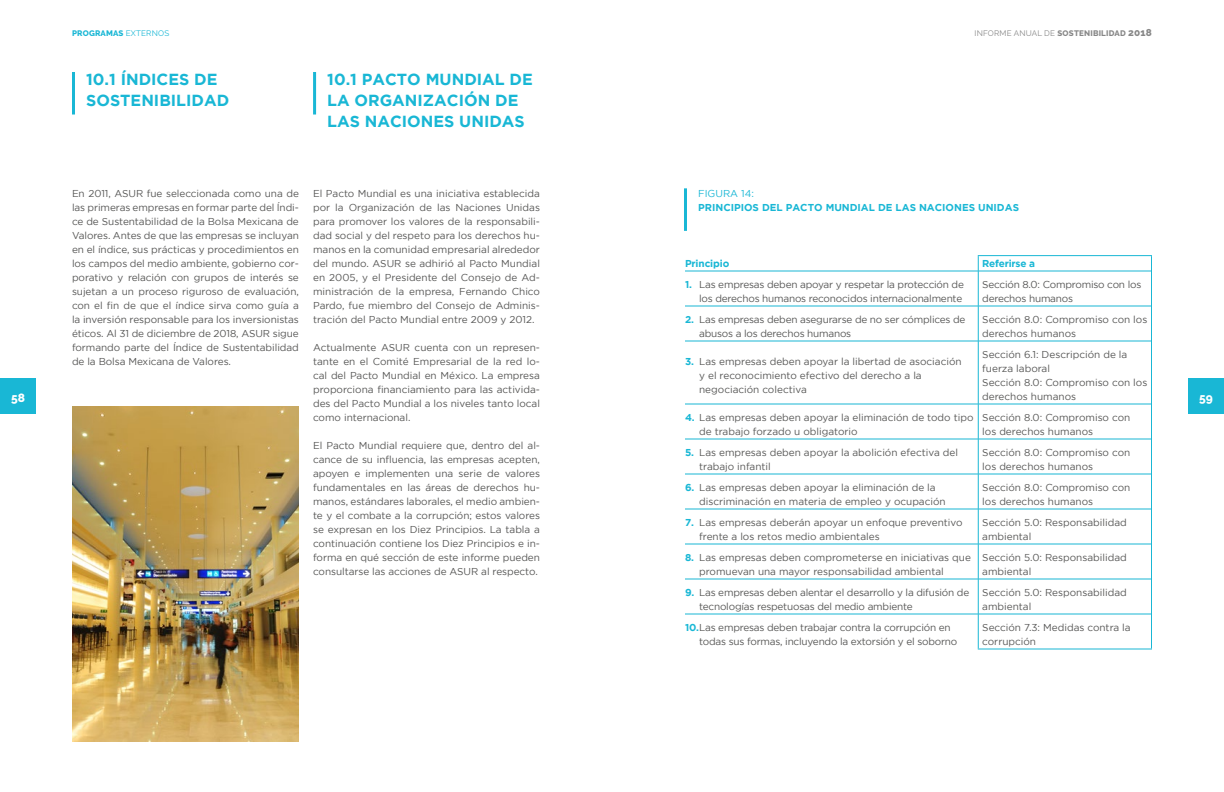
<style>
.page{position:relative;width:1224px;height:792px;background:#fff}
.page>*{position:absolute;margin:0;border:0;box-sizing:border-box;transform-origin:0 0}
.t1{font:700 16px/21px "Gotham";color:#19b7d5}
.t2{font:800 12px "Raleway";color:#fff}
.t3{font:10px/14px "Gotham";color:#575756}
.t4{font:10px/14px "Gotham";letter-spacing:-.02em;color:#575756}
.t5{font:700 10px "Gotham";color:#19b7d5}
.t6{font:700 10px "Gotham";letter-spacing:-.02em;color:#19b7d5}
.t7{font:10px "Gotham";color:#19b7d5}
.t8{font:8px "Raleway";letter-spacing:.025em;color:#878787}
.t9{font:800 8px "Raleway";letter-spacing:.025em;color:#19b7d5}
.s1{font-weight:400}
.s2{font-weight:800}
.s3{font-weight:800;font-size:10px}
.s4{font-weight:700;color:#19b7d5}
</style>
<div class="page">
<img style="left:72px;top:407px;width:227px;height:335px">
<div style="left:0;top:378px;width:36px;height:36px;background:#19b7d5"></div>
<div style="left:1188px;top:378px;width:36px;height:36px;background:#19b7d5"></div>
<hr style="left:72px;top:72px;width:3px;height:43px;background:#19b7d5">
<hr style="left:313px;top:72px;width:3px;height:43px;background:#19b7d5">
<hr style="left:685px;top:271px;width:293px;height:1px;background:#19b7d5">
<hr style="left:685px;top:306px;width:293px;height:1px;background:#19b7d5">
<hr style="left:685px;top:341px;width:293px;height:1px;background:#19b7d5">
<hr style="left:685px;top:404px;width:293px;height:1px;background:#19b7d5">
<hr style="left:685px;top:439px;width:293px;height:1px;background:#19b7d5">
<hr style="left:685px;top:474px;width:293px;height:1px;background:#19b7d5">
<hr style="left:685px;top:509px;width:293px;height:1px;background:#19b7d5">
<hr style="left:685px;top:544px;width:293px;height:1px;background:#19b7d5">
<hr style="left:685px;top:579px;width:293px;height:1px;background:#19b7d5">
<hr style="left:685px;top:614px;width:293px;height:1px;background:#19b7d5">
<hr style="left:978px;top:255px;width:174px;height:1px;background:#19b7d5">
<svg style="left:978px;top:256px;width:1px;height:15px"></svg>
<svg style="left:1151px;top:256px;width:1px;height:15px"></svg>
<hr style="left:978px;top:271px;width:1px;height:35px;background:#19b7d5">
<hr style="left:1151px;top:271px;width:1px;height:35px;background:#19b7d5">
<hr style="left:978px;top:306px;width:1px;height:35px;background:#19b7d5">
<hr style="left:1151px;top:306px;width:1px;height:35px;background:#19b7d5">
<hr style="left:978px;top:341px;width:1px;height:63px;background:#19b7d5">
<hr style="left:1151px;top:341px;width:1px;height:63px;background:#19b7d5">
<hr style="left:978px;top:404px;width:1px;height:35px;background:#19b7d5">
<hr style="left:1151px;top:404px;width:1px;height:35px;background:#19b7d5">
<hr style="left:978px;top:439px;width:1px;height:35px;background:#19b7d5">
<hr style="left:1151px;top:439px;width:1px;height:35px;background:#19b7d5">
<hr style="left:978px;top:474px;width:1px;height:35px;background:#19b7d5">
<hr style="left:1151px;top:474px;width:1px;height:35px;background:#19b7d5">
<hr style="left:978px;top:509px;width:1px;height:35px;background:#19b7d5">
<hr style="left:1151px;top:509px;width:1px;height:35px;background:#19b7d5">
<hr style="left:978px;top:544px;width:1px;height:35px;background:#19b7d5">
<hr style="left:1151px;top:544px;width:1px;height:35px;background:#19b7d5">
<hr style="left:978px;top:579px;width:1px;height:35px;background:#19b7d5">
<hr style="left:1151px;top:579px;width:1px;height:35px;background:#19b7d5">
<hr style="left:978px;top:614px;width:1px;height:35px;background:#19b7d5">
<hr style="left:1151px;top:614px;width:1px;height:35px;background:#19b7d5">
<hr style="left:978px;top:649px;width:174px;height:1px;background:#19b7d5">
<hr style="left:978px;top:271px;width:173px;height:1px;background:#19b7d5">
<hr style="left:978px;top:306px;width:173px;height:1px;background:#19b7d5">
<hr style="left:978px;top:341px;width:173px;height:1px;background:#19b7d5">
<hr style="left:978px;top:404px;width:173px;height:1px;background:#19b7d5">
<hr style="left:978px;top:439px;width:173px;height:1px;background:#19b7d5">
<hr style="left:978px;top:474px;width:173px;height:1px;background:#19b7d5">
<hr style="left:978px;top:509px;width:173px;height:1px;background:#19b7d5">
<hr style="left:978px;top:544px;width:173px;height:1px;background:#19b7d5">
<hr style="left:978px;top:579px;width:173px;height:1px;background:#19b7d5">
<hr style="left:978px;top:614px;width:173px;height:1px;background:#19b7d5">
<hr style="left:684px;top:188px;width:3px;height:43px;background:#19b7d5">
<p class="t9" style="left:72px;top:29px;width:99px">PROGRAMAS <span class="s1">EXTERNOS</span></p>
<p class="t8" style="left:975px;top:29px;width:179px">INFORME ANUAL DE <span class="s2">SOSTENIBILIDAD</span> <span class="s3">2018</span></p>
<h1 class="t1" style="left:86px;top:68px;width:145px">10.1 ÍNDICES DE<br>SOSTENIBILIDAD</h1>
<h1 class="t1" style="left:327px;top:68px;width:207px">10.1 PACTO MUNDIAL DE<br>LA ORGANIZACIÓN DE<br>LAS NACIONES UNIDAS</h1>
<p class="t3" style="left:72px;top:186px;width:228px;text-align:justify">En 2011, ASUR fue seleccionada como una de las primeras empresas en formar parte del Índi&shy;ce de Sustentabilidad de la Bolsa Mexicana de Valores. Antes de que las empresas se incluyan en el índice, sus prácticas y procedimientos en los campos del medio ambiente, gobierno cor&shy;porativo y relación con grupos de interés se sujetan a un proceso riguroso de evaluación, con el fin de que el índice sirva como guía a la inversión responsable para los inversionistas éticos. Al 31 de diciembre de 2018, ASUR sigue formando parte del Índice de Sustentabilidad de la Bolsa Mexicana de Valores.</p>
<p class="t3" style="left:313px;top:186px;width:228px;text-align:justify">El Pacto Mundial es una iniciativa establecida por la Organización de las Naciones Unidas para promover los valores de la responsabili&shy;dad social y del respeto para los derechos hu&shy;manos en la comunidad empresarial alrededor del mundo. ASUR se adhirió al Pacto Mundial en 2005, y el Presidente del Consejo de Ad&shy;ministración de la empresa, Fernando Chico Pardo, fue miembro del Consejo de Adminis&shy;tración del Pacto Mundial entre 2009 y 2012.</p>
<p class="t7" style="left:698px;top:188px;width:57px">FIGURA 14:</p>
<p class="t5" style="left:698px;top:202px;width:322px">PRINCIPIOS DEL PACTO MUNDIAL DE LAS NACIONES UNIDAS</p>
<p class="t5" style="left:685px;top:258px;width:46px">Principio</p>
<p class="t6" style="left:982px;top:258px;width:54px">Referirse a</p>
<p class="t4" style="left:685px;top:277px;width:280px;text-align:right"><span class="s4">1.</span> Las empresas deben apoyar y respetar la protección de los derechos humanos reconocidos internacionalmente</p>
<p class="t4" style="left:982px;top:277px;width:161px">Sección 8.0: Compromiso con los derechos humanos</p>
<p class="t4" style="left:699px;top:312px;width:268px;text-indent:-14px"><span class="s4">2.</span> Las empresas deben asegurarse de no ser cómplices de abusos a los derechos humanos</p>
<p class="t3" style="left:982px;top:312px;width:167px">Sección 8.0: Compromiso con los derechos humanos</p>
<p class="t3" style="left:699px;top:354px;width:264px;text-indent:-14px"><span class="s4">3.</span> Las empresas deben apoyar la libertad de asociación y el reconocimiento efectivo del derecho a la negociación colectiva</p>
<p class="t3" style="left:982px;top:347px;width:167px">Sección 6.1: Descripción de la fuerza laboral<br>Sección 8.0: Compromiso con los derechos humanos</p>
<p class="t3" style="left:699px;top:410px;width:276px;text-indent:-14px"><span class="s4">4.</span> Las empresas deben apoyar la eliminación de todo tipo de trabajo forzado u obligatorio</p>
<p class="t3" style="left:982px;top:410px;width:150px">Sección 8.0: Compromiso con los derechos humanos</p>
<p class="t3" style="left:699px;top:445px;width:260px;text-indent:-14px"><span class="s4">5.</span> Las empresas deben apoyar la abolición efectiva del trabajo infantil</p>
<p class="t3" style="left:982px;top:445px;width:150px">Sección 8.0: Compromiso con los derechos humanos</p>
<p class="t3" style="left:699px;top:480px;width:248px;text-indent:-14px"><span class="s4">6.</span> Las empresas deben apoyar la eliminación de la discriminación en materia de empleo y ocupación</p>
<p class="t3" style="left:982px;top:480px;width:150px">Sección 8.0: Compromiso con los derechos humanos</p>
<p class="t3" style="left:699px;top:515px;width:265px;text-indent:-14px"><span class="s4">7.</span> Las empresas deberán apoyar un enfoque preventivo frente a los retos medio ambientales</p>
<p class="t3" style="left:982px;top:515px;width:146px">Sección 5.0: Responsabilidad ambiental</p>
<p class="t3" style="left:699px;top:550px;width:273px;text-indent:-14px"><span class="s4">8.</span> Las empresas deben comprometerse en iniciativas que promuevan una mayor responsabilidad ambiental</p>
<p class="t3" style="left:982px;top:550px;width:146px">Sección 5.0: Responsabilidad ambiental</p>
<p class="t4" style="left:699px;top:585px;width:272px;text-indent:-14px"><span class="s4">9.</span> Las empresas deben alentar el desarrollo y la difusión de tecnologías respetuosas del medio ambiente</p>
<p class="t3" style="left:982px;top:585px;width:146px">Sección 5.0: Responsabilidad ambiental</p>
<p class="t4" style="left:699px;top:620px;width:260px;text-indent:-14px"><span class="s4">10.</span>Las empresas deben trabajar contra la corrupción en todas sus formas, incluyendo la extorsión y el soborno</p>
<p class="t3" style="left:982px;top:620px;width:150px">Sección 7.3: Medidas contra la corrupción</p>
<p class="t3" style="left:313px;top:340px;width:228px;text-align:justify">Actualmente ASUR cuenta con un represen&shy;tante en el Comité Empresarial de la red lo&shy;cal del Pacto Mundial en México. La empresa proporciona financiamiento para las activida&shy;des del Pacto Mundial a los niveles tanto local como internacional.</p>
<p class="t3" style="left:313px;top:438px;width:228px;text-align:justify">El Pacto Mundial requiere que, dentro del al&shy;cance de su influencia, las empresas acepten, apoyen e implementen una serie de valores fundamentales en las áreas de derechos hu&shy;manos, estándares laborales, el medio ambien&shy;te y el combate a la corrupción; estos valores se expresan en los Diez Principios. La tabla a continuación contiene los Diez Principios e in&shy;forma en qué sección de este informe pueden consultarse las acciones de ASUR al respecto.</p>
<p class="t2" style="left:11px;top:391px;width:15px">58</p>
<p class="t2" style="left:1199px;top:391px;width:15px">59</p>
</div>
